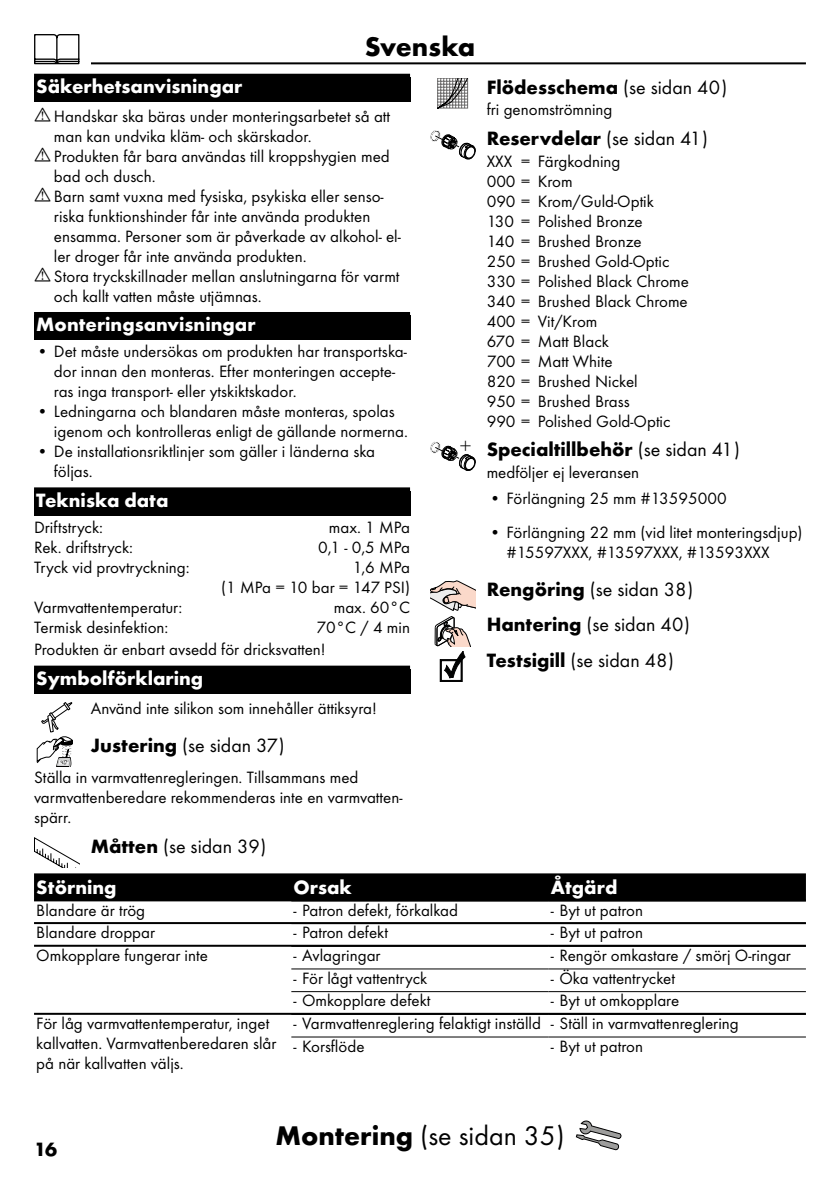
<style>
.page{position:relative;width:840px;height:1191px;background:#fff}
.page>*{position:absolute;margin:0;border:0;box-sizing:border-box;transform-origin:0 0}
.t1{font:28px "Futura TOT Boo";color:#000}
.t2{font:700 28px "Futura TOT";letter-spacing:-.01em;color:#000}
.t3{font:300 21.2px "Futura TOT";color:#000}
.t4{font:20px/35.4px "Futura TOT Boo";color:#000}
.t5{font:700 20px "Futura TOT";color:#fff}
.t6{font:700 20px "Futura TOT";color:#000}
.t7{font:17px/20px "Futura TOT Boo";color:#000}
.s1{font-family:"Futura TOT";font-weight:700}
.s2{font-family:"Futura TOT Boo";font-weight:400}
</style>
<div class="page">
<hr style="left:34px;top:62px;width:771px;height:2px;background:#000">
<div style="left:23px;top:34px;width:68px;height:34px;background:#fff"></div>
<svg style="left:34px;top:34px;width:45px;height:30px"></svg>
<div style="left:34px;top:74px;width:376px;height:28px;background:#000"></div>
<div style="left:34px;top:312px;width:376px;height:28px;background:#000"></div>
<div style="left:34px;top:487px;width:376px;height:28px;background:#000"></div>
<div style="left:34px;top:669px;width:376px;height:25px;background:#000"></div>
<div style="left:34px;top:665px;width:376px;height:28px;background:#000"></div>
<svg style="left:36px;top:702px;width:37px;height:65px"></svg>
<svg style="left:34px;top:837px;width:45px;height:30px"></svg>
<svg style="left:437px;top:78px;width:31px;height:30px"></svg>
<svg style="left:430px;top:130px;width:45px;height:29px"></svg>
<svg style="left:430px;top:441px;width:45px;height:30px"></svg>
<svg style="left:430px;top:580px;width:45px;height:101px"></svg>
<svg style="left:575px;top:1120px;width:46px;height:30px"></svg>
<div style="left:34px;top:873px;width:771px;height:26px;background:#000"></div>
<hr style="left:34px;top:899px;width:771px;height:2px;background:#000">
<hr style="left:34px;top:922px;width:771px;height:2px;background:#000">
<hr style="left:34px;top:944px;width:771px;height:2px;background:#000">
<hr style="left:291px;top:968px;width:257px;height:1px;background:#000">
<hr style="left:548px;top:968px;width:257px;height:1px;background:#000">
<hr style="left:291px;top:991px;width:257px;height:1px;background:#000">
<hr style="left:548px;top:991px;width:257px;height:1px;background:#000">
<hr style="left:34px;top:1012px;width:771px;height:2px;background:#000">
<hr style="left:291px;top:1036px;width:257px;height:1px;background:#000">
<hr style="left:548px;top:1036px;width:257px;height:1px;background:#000">
<h1 class="t2" style="left:364px;top:29px;width:112px">Svenska</h1>
<p class="t5" style="left:36px;top:74px;width:207px">Säkerhetsanvisningar</p>
<p class="t7" style="left:54px;top:106px;width:348px">Handskar ska bäras under monteringsarbetet så att man kan undvika kläm- och skärskador.<br>Produkten får bara användas till kroppshygien med bad och dusch.<br>Barn samt vuxna med fysiska, psykiska eller senso&shy;riska funktionshinder får inte använda produkten ensamma. Personer som är påverkade av alkohol- el&shy;ler droger får inte använda produkten.<br>Stora tryckskillnader mellan anslutningarna för varmt och kallt vatten måste utjämnas.</p>
<p class="t5" style="left:36px;top:312px;width:221px">Monteringsanvisningar</p>
<p class="t7" style="left:54px;top:341px;width:354px;text-indent:-17px">• Det måste undersökas om produkten har transportska&shy;dor innan den monteras. Efter monteringen accepte&shy;ras inga transport- eller ytskiktskador.</p>
<p class="t7" style="left:54px;top:401px;width:355px;text-indent:-17px">• Ledningarna och blandaren måste monteras, spolas igenom och kontrolleras enligt de gällande normerna.</p>
<p class="t7" style="left:54px;top:441px;width:322px;text-indent:-17px">• De installationsriktlinjer som gäller i länderna ska följas.</p>
<p class="t5" style="left:36px;top:488px;width:134px">Tekniska data</p>
<p class="t7" style="left:34px;top:517px;width:70px">Driftstryck:</p>
<p class="t7" style="left:329px;top:517px;width:83px">max. 1 MPa</p>
<p class="t7" style="left:34px;top:537px;width:100px">Rek. driftstryck:</p>
<p class="t7" style="left:318px;top:537px;width:93px">0,1 - 0,5 MPa</p>
<p class="t7" style="left:34px;top:557px;width:157px">Tryck vid provtryckning:</p>
<p class="t7" style="left:221px;top:557px;width:190px;text-align:right">1,6 MPa<br>(1 MPa = 10 bar = 147 PSI)</p>
<p class="t7" style="left:34px;top:597px;width:150px">Varmvattentemperatur:</p>
<p class="t7" style="left:333px;top:597px;width:78px">max. 60°C</p>
<p class="t7" style="left:34px;top:617px;width:136px">Termisk desinfektion:</p>
<p class="t7" style="left:34px;top:615px;width:377px;line-height:22.8px;text-indent:282px">70°C / 4 min<br>Produkten är enbart avsedd för dricksvatten!</p>
<p class="t5" style="left:36px;top:666px;width:168px">Symbolförklaring</p>
<p class="t7" style="left:91px;top:698px;width:287px">Använd inte silikon som innehåller ättiksyra!</p>
<p class="t4" style="left:91px;top:727px;width:195px"><span class="s1">Justering</span> (se sidan 37)</p>
<p class="t7" style="left:34px;top:767px;width:370px">Ställa in varmvattenregleringen. Tillsammans med varmvattenberedare rekommenderas inte en varmvatten&shy;spärr.</p>
<p class="t4" style="left:91px;top:828px;width:177px"><span class="s1">Måtten</span> (se sidan 39)</p>
<p class="t3" style="left:459px;top:434px;width:13px">+</p>
<p class="t6" style="left:486px;top:74px;width:242px">Flödesschema <span class="s2">(se sidan 40)</span></p>
<p class="t7" style="left:486px;top:99px;width:127px">fri genomströmning</p>
<p class="t6" style="left:486px;top:126px;width:223px">Reservdelar <span class="s2">(se sidan 41)</span></p>
<p class="t7" style="left:486px;top:151px;width:204px">XXX = Färgkodning<br>000 = Krom<br>090 = Krom/Guld-Optik<br>130 = Polished Bronze<br>140 = Brushed Bronze<br>250 = Brushed Gold-Optic<br>330 = Polished Black Chrome<br>340 = Brushed Black Chrome<br>400 = Vit/Krom<br>670 = Matt Black<br>700 = Matt White<br>820 = Brushed Nickel<br>950 = Brushed Brass<br>990 = Polished Gold-Optic</p>
<p class="t6" style="left:486px;top:437px;width:255px">Specialtillbehör <span class="s2">(se sidan 41)</span></p>
<p class="t7" style="left:486px;top:462px;width:154px">medföljer ej leveransen</p>
<p class="t7" style="left:489px;top:488px;width:238px">• Förlängning 25 mm #13595000</p>
<p class="t7" style="left:506px;top:522px;width:297px;text-indent:-17px">• Förlängning 22 mm (vid litet monteringsdjup) #15597XXX, #13597XXX, #13593XXX</p>
<p class="t4" style="left:486px;top:571px;width:208px"><span class="s1">Rengöring</span> (se sidan 38)<br><span class="s1">Hantering</span> (se sidan 40)<br><span class="s1">Testsigill</span> (se sidan 48)</p>
<p class="t5" style="left:36px;top:874px;width:82px">Störning</p>
<p class="t5" style="left:293px;top:874px;width:60px">Orsak</p>
<p class="t5" style="left:550px;top:874px;width:68px">Åtgärd</p>
<p class="t7" style="left:36px;top:899px;width:110px">Blandare är trög</p>
<p class="t7" style="left:293px;top:899px;width:166px">- Patron defekt, förkalkad</p>
<p class="t7" style="left:550px;top:899px;width:94px">- Byt ut patron</p>
<p class="t7" style="left:36px;top:922px;width:120px">Blandare droppar</p>
<p class="t7" style="left:293px;top:922px;width:96px">- Patron defekt</p>
<p class="t7" style="left:550px;top:922px;width:94px">- Byt ut patron</p>
<p class="t7" style="left:36px;top:945px;width:173px">Omkopplare fungerar inte</p>
<p class="t7" style="left:293px;top:945px;width:88px">- Avlagringar</p>
<p class="t7" style="left:550px;top:945px;width:241px">- Rengör omkastare / smörj O-ringar</p>
<p class="t7" style="left:293px;top:967px;width:135px">- För lågt vattentryck</p>
<p class="t7" style="left:550px;top:967px;width:126px">- Öka vattentrycket</p>
<p class="t7" style="left:293px;top:990px;width:138px">- Omkopplare defekt</p>
<p class="t7" style="left:550px;top:990px;width:130px">- Byt ut omkopplare</p>
<p class="t7" style="left:36px;top:1013px;width:241px">För låg varmvattentemperatur, inget kallvatten. Varmvattenberedaren slår på när kallvatten väljs.</p>
<p class="t7" style="left:293px;top:1013px;width:446px">- Varmvattenreglering felaktigt inställd - Ställ in varmvattenreglering</p>
<p class="t7" style="left:293px;top:1036px;width:72px">- Korsflöde</p>
<p class="t7" style="left:550px;top:1036px;width:94px">- Byt ut patron</p>
<p class="t6" style="left:34px;top:1136px;width:25px">16</p>
<h1 class="t1" style="left:275px;top:1119px;width:290px"><span class="s1">Montering</span> (se sidan 35)</h1>
</div>
